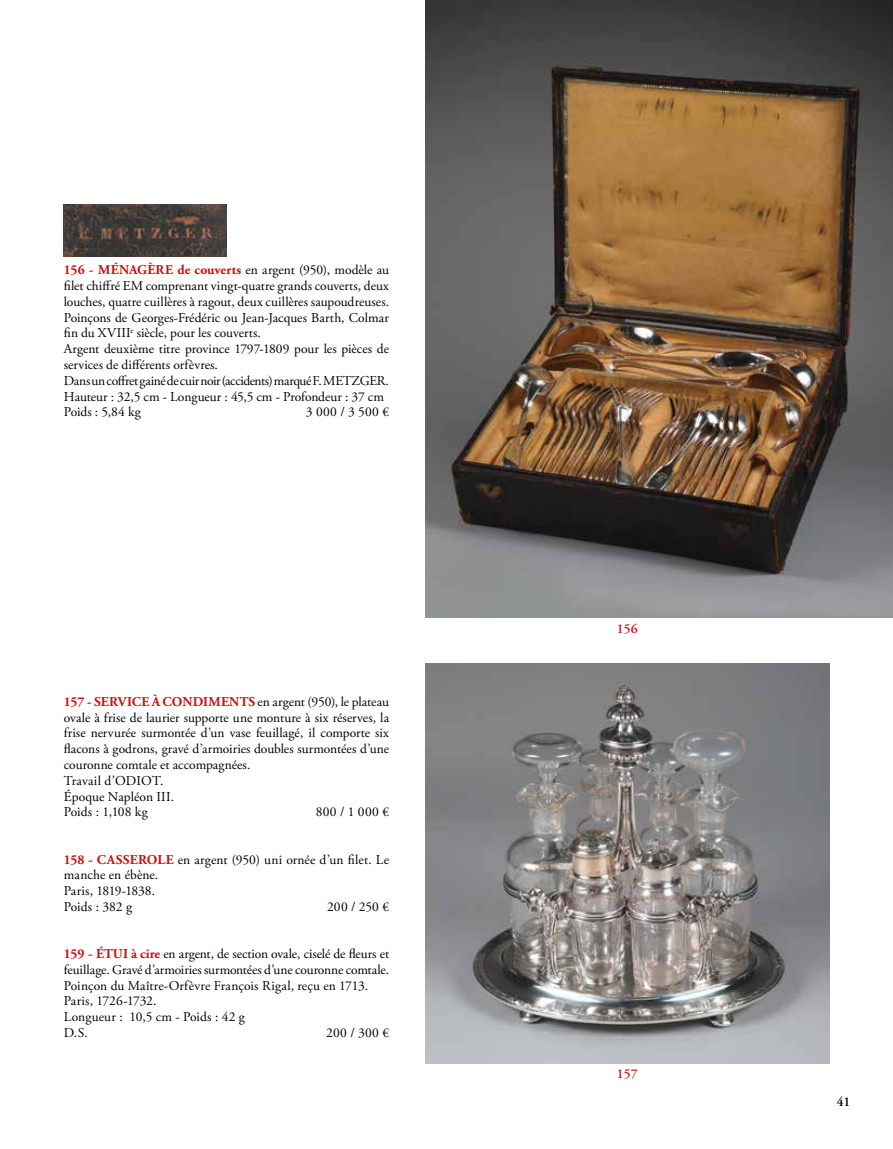
<style>
.page{position:relative;width:893px;height:1149px;background:#fff}
.page>*{position:absolute;margin:0;border:0;box-sizing:border-box;transform-origin:0 0}
.t1{font:13.5px/15.8px "Adobe Garamond Pro";color:#000}
.t2{font:600 13.5px "Adobe Garamond Pro";color:#cd1013}
.t3{font:600 13.5px "Adobe Garamond Pro";color:#000}
.s1{font-weight:700;color:#cd1013}
</style>
<div class="page">
<img style="left:425px;top:663px;width:404px;height:400px">
<img style="left:425px;top:0;width:468px;height:617px">
<img style="left:64px;top:204px;width:162px;height:52px">
<p class="t1" style="left:64px;top:263px;width:327px"><span class="s1">156 - MÉNAGÈRE de couverts</span> en argent (950), modèle au filet chiffré EM comprenant vingt-quatre grands couverts, deux louches, quatre cuillères à ragout, deux cuillères saupoudreuses.<br>Poinçons de Georges-Frédéric ou Jean-Jacques Barth, Colmar fin du XVIII<sup>e</sup> siècle, pour les couverts.<br>Argent deuxième titre province 1797-1809 pour les pièces de services de différents orfèvres.<br>Dans un coffret gainé de cuir noir (accidents) marqué F. METZGER.<br>Hauteur : 32,5 cm - Longueur : 45,5 cm - Profondeur : 37 cm Poids : 5,84 kg</p>
<p class="t1" style="left:306px;top:404px;width:85px">3 000 / 3 500 €</p>
<p class="t1" style="left:64px;top:694px;width:327px"><span class="s1">157 - SERVICE À CONDIMENTS</span> en argent (950), le plateau ovale à frise de laurier supporte une monture à six réserves, la frise nervurée surmontée d’un vase feuillagé, il comporte six flacons à godrons, gravé d’armoiries doubles surmontées d’une couronne comtale et accompagnées.<br>Travail d’ODIOT.<br>Époque Napléon III.<br>Poids : 1,108 kg</p>
<p class="t1" style="left:316px;top:804px;width:75px">800 / 1 000 €</p>
<p class="t1" style="left:64px;top:851px;width:327px"><span class="s1">158 - CASSEROLE</span> en argent (950) uni ornée d’un filet. Le manche en ébène.<br>Paris, 1819-1838.<br>Poids : 382 g</p>
<p class="t1" style="left:327px;top:898px;width:64px">200 / 250 €</p>
<p class="t1" style="left:64px;top:946px;width:327px"><span class="s1">159 - ÉTUI à cire</span> en argent, de section ovale, ciselé de fleurs et feuillage. Gravé d’armoiries surmontées d’une couronne comtale.<br>Poinçon du Maître-Orfèvre François Rigal, reçu en 1713.<br>Paris, 1726-1732.<br>Longueur : 10,5 cm - Poids : 42 g<br>D.S.</p>
<p class="t1" style="left:326px;top:1024px;width:64px">200 / 300 €</p>
<p class="t2" style="left:617px;top:621px;width:22px">156</p>
<p class="t2" style="left:617px;top:1065px;width:22px">157</p>
<p class="t3" style="left:837px;top:1093px;width:15px">41</p>
</div>
